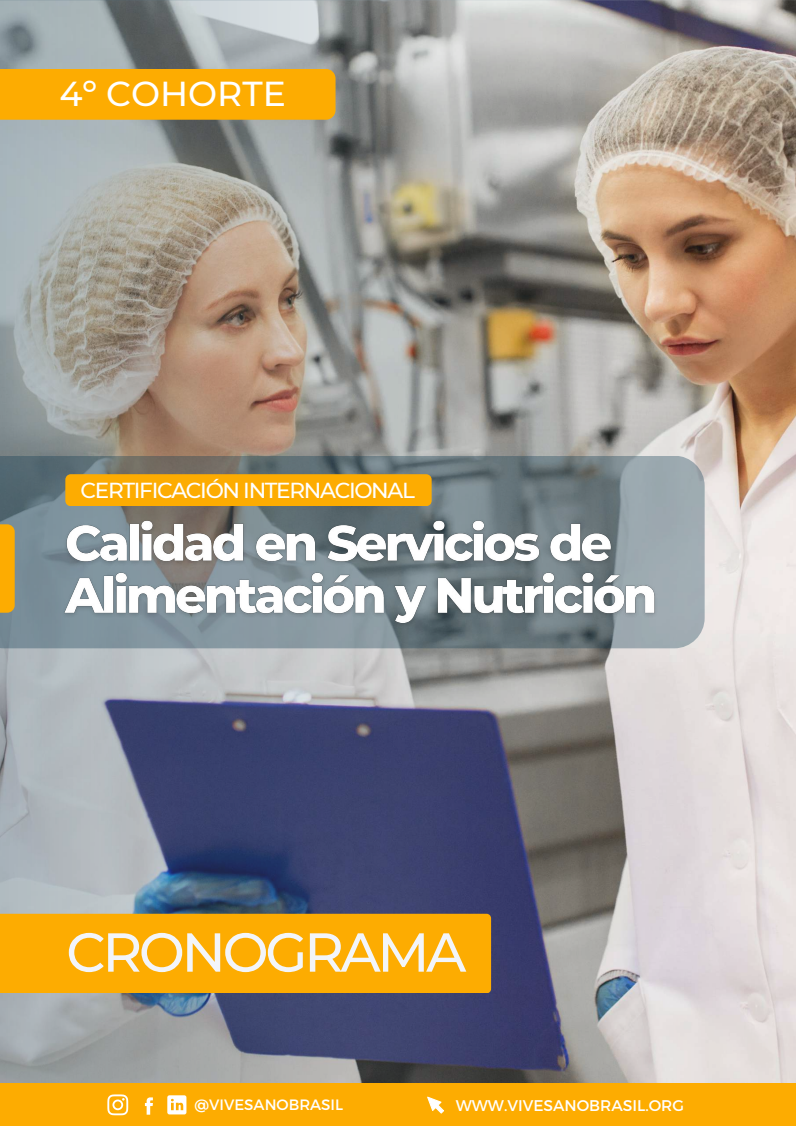
<style>
.page{position:relative;width:796px;height:1126px;background:#fff}
.page>*{position:absolute;margin:0;border:0;box-sizing:border-box;transform-origin:0 0}
.t1{font:500 54.75px "Montserrat";letter-spacing:-.06em;color:#f3f5f9}
.t2{font:500 34.5px "Montserrat";color:#fff}
.t3{font:500 21.67px "Montserrat";letter-spacing:-.06em;color:#fff}
.t4{font:15.45px "Montserrat";color:#fff}
.t5{font:15px "Montserrat";color:#fff}
</style>
<div class="page">
<img style="left:0;top:0;width:795px;height:1083px">
<div style="left:0;top:1083px;width:795px;height:42px;background:#fdac01"></div>
<svg style="left:107px;top:1094px;width:21px;height:20px"></svg>
<svg style="left:145px;top:1097px;width:8px;height:17px"></svg>
<svg style="left:167px;top:1095px;width:19px;height:18px"></svg>
<svg style="left:427px;top:1096px;width:17px;height:17px"></svg>
<div style="left:0;top:913px;width:491px;height:79px;background:#fdac01"></div>
<svg style="left:0;top:455px;width:704px;height:193px;background:#79878d"></svg>
<div style="left:65px;top:474px;width:366px;height:32px;background:#fdac01;border-radius:5px"></div>
<img style="left:57px;top:508px;width:604px;height:126px">
<div style="left:0;top:524px;width:15px;height:88px;background:#fdac01"></div>
<div style="left:0;top:69px;width:335px;height:51px;background:#fdac01"></div>
<h2 class="t2" style="left:59px;top:72px;width:228px">4º COHORTE</h2>
<p class="t3" style="left:81px;top:476px;width:336px">CERTIFICACIÓN INTERNACIONAL</p>
<h1 class="t1" style="left:66px;top:918px;width:401px">CRONOGRAMA</h1>
<p class="t5" style="left:194px;top:1094px;width:150px">@VIVESANOBRASIL</p>
<p class="t4" style="left:456px;top:1094px;width:229px">WWW.VIVESANOBRASIL.ORG</p>
</div>
